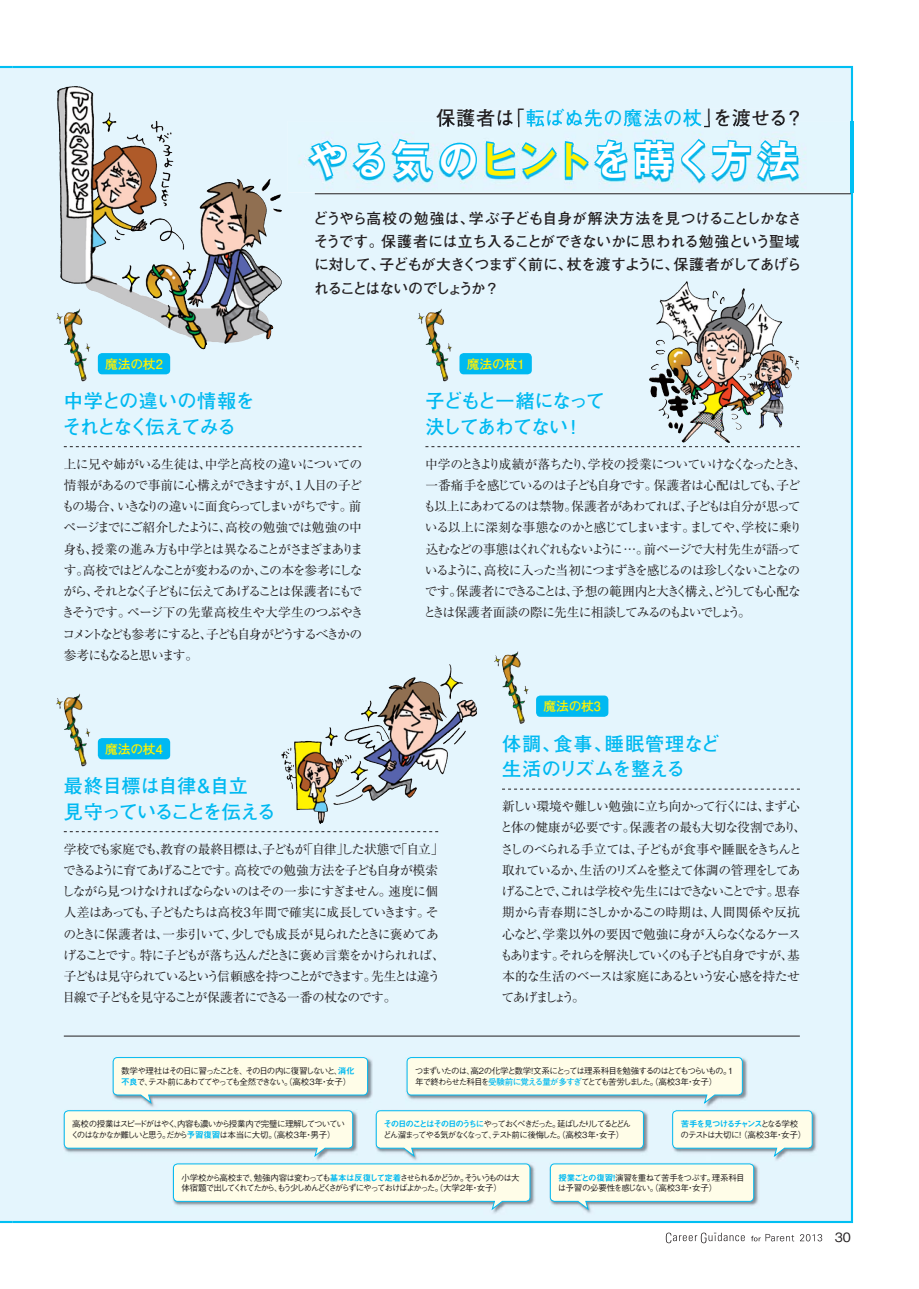
<style>
.page{position:relative;width:919px;height:1289px;background:#fff}
.page>*{position:absolute;margin:0;border:0;box-sizing:border-box;transform-origin:0 0}
.t1{font:42.45px "Midashi Go Pro MB31 90 msp RKSJ H";letter-spacing:-.02em;color:#fff}
.t2{font:19.2px/25.5px "Futo Go B101 Pro Bold 90 msp RKSJ H";letter-spacing:-.055em;color:#00b9f1}
.t3{font:19.2px/25.5px "Futo Go B101 Pro Bold 90 msp RKSJ H";letter-spacing:-.005em;color:#00b9f1}
.t4{font:19.2px "Futo Go B101 Pro Bold 90 msp RKSJ H";letter-spacing:.025em;color:#231f20}
.t5{font:19.2px/25.5px "Futo Go B101 Pro Bold 90 msp RKSJ H";letter-spacing:-.075em;color:#00b9f1}
.t6{font:14.85px/23.4px "Futo Go B101 Pro Bold 90 msp RKSJ H";letter-spacing:-.05em;color:#231f20}
.t7{font:12.75px/21.3px "Ryumin Pro Regular 90 msp RKSJ H";letter-spacing:-.09em;color:#231f20}
.t8{font:12.75px "Futo Go B101 Pro Bold 90 msp RKSJ H";letter-spacing:-.01em;color:#fff200}
.t9{font:12.75px "Gothic BBB Pro Medium 90 msp RKSJ H";color:#231f20}
.t10{font:8.55px/10.6px "Gothic BBB Pro Medium 90 msp RKSJ H";letter-spacing:-.155em;color:#231f20}
.t11{font:8.55px/10.6px "Gothic BBB Pro Medium 90 msp RKSJ H";letter-spacing:-.18em;color:#231f20}
.t12{font:8.55px/10.6px "Gothic BBB Pro Medium 90 msp RKSJ H";letter-spacing:-.135em;color:#231f20}
.t13{font:8.55px/10.6px "Gothic BBB Pro Medium 90 msp RKSJ H";letter-spacing:-.205em;color:#231f20}
.t14{font:8.55px/10.6px "Gothic BBB Pro Medium 90 msp RKSJ H";letter-spacing:-.09em;color:#231f20}
.t15{font:8.55px "Gothic BBB Pro Medium 90 msp RKSJ H";letter-spacing:-.11em;color:#231f20}
.t16{font:8.55px "Midashi Go Pro MB31 90 msp RKSJ H";letter-spacing:-.14em;color:#00b9f1}
.s1{color:#00b9f1}
.s2{color:#fff200}
.s3{font-family:"Midashi Go Pro MB31 90 msp RKSJ H";color:#00b9f1}
.s4{font-family:"Futo Go B101 Pro Bold 90 msp RKSJ H";color:#00b9f1}
.s5{font-family:"Gothic BBB Pro Medium 90 msp RKSJ H";color:#231f20}
</style>
<div class="page">
<div style="left:13px;top:66px;width:840px;height:1156px;background:#e4f5fd"></div>
<div style="left:0;top:66px;width:13px;height:1156px;background:#e4f5fd"></div>
<hr style="left:64px;top:1035px;width:735px;height:1px;background:#231f20">
<img style="left:82px;top:87px;width:72px;height:78px">
<img style="left:440px;top:664px;width:23px;height:35px">
<img style="left:687px;top:281px;width:39px;height:39px">
<img style="left:56px;top:695px;width:27px;height:14px">
<img style="left:494px;top:653px;width:27px;height:13px">
<img style="left:56px;top:311px;width:27px;height:13px">
<img style="left:417px;top:311px;width:27px;height:13px">
<img style="left:813px;top:1109px;width:4px;height:52px">
<img style="left:172px;top:1211px;width:363px;height:3px">
<img style="left:549px;top:1211px;width:210px;height:3px">
<svg style="left:63px;top:1056px;width:750px;height:155px;background:#e6f2eb"></svg>
<img style="left:288px;top:121px;width:566px;height:71px">
<img style="left:474px;top:121px;width:50px;height:6px">
<img style="left:436px;top:121px;width:38px;height:6px">
<img style="left:582px;top:121px;width:119px;height:6px">
<img style="left:526px;top:121px;width:56px;height:6px">
<img style="left:784px;top:121px;width:15px;height:6px">
<img style="left:704px;top:121px;width:80px;height:6px">
<div style="left:98px;top:353px;width:72px;height:21px;background:#00b9f1;border-radius:4px"></div>
<div style="left:459px;top:353px;width:72px;height:21px;background:#00b9f1;border-radius:4px"></div>
<svg style="left:64px;top:446px;width:297px;height:1px"></svg>
<div style="left:536px;top:695px;width:72px;height:21px;background:#00b9f1;border-radius:4px"></div>
<svg style="left:502px;top:788px;width:297px;height:1px"></svg>
<svg style="left:425px;top:446px;width:374px;height:1px"></svg>
<div style="left:98px;top:738px;width:72px;height:21px;background:#00b9f1;border-radius:4px"></div>
<svg style="left:64px;top:831px;width:374px;height:1px"></svg>
<hr style="left:315px;top:193px;width:535px;height:1px;background:#231f20">
<svg style="left:665px;top:1232px;width:79px;height:11px"></svg>
<svg style="left:751px;top:1234px;width:71px;height:7px"></svg>
<h2 class="t4" style="left:436px;top:111px;width:369px">保護者は「<span class="s1">転ばぬ先の魔法の杖</span>」を渡せる？</h2>
<h1 class="t1" style="left:307px;top:144px;width:494px"><span class="s1">や</span>る気の<span class="s1">ヒ</span><span class="s2">ント</span><span class="s1">を</span>蒔く方法</h1>
<p class="t6" style="left:313px;top:208px;width:490px">どうやら高校の勉強は、学ぶ子ども自身が解決方法を見つけることしかなさそうです。保護者には立ち入ることができないかに思われる勉強という聖域に対して、子どもが大きくつまずく前に、杖を渡すように、保護者がしてあげられることはないのでしょうか？</p>
<p class="t8" style="left:105px;top:359px;width:59px">魔法の杖2</p>
<p class="t8" style="left:467px;top:359px;width:59px">魔法の杖1</p>
<h2 class="t2" style="left:62px;top:391px;width:194px">中学との違いの情報をそれとなく伝えてみる</h2>
<p class="t7" style="left:62px;top:455px;width:303px">上に兄や姉がいる生徒は、中学と高校の違いについての情報があるので事前に心構えができますが、１人目の子どもの場合、いきなりの違いに面食らってしまいがちです。前ページまでにご紹介したように、高校の勉強では勉強の中身も、授業の進み方も中学とは異なることがさまざまあります。高校ではどんなことが変わるのか、この本を参考にしながら、それとなく子どもに伝えてあげることは保護者にもできそうです。ページ下の先輩高校生や大学生のつぶやきコメントなども参考にすると、子ども自身がどうするべきかの参考にもなると思います。</p>
<h2 class="t5" style="left:425px;top:391px;width:181px">子どもと一緒になって決してあわてない！</h2>
<p class="t7" style="left:423px;top:455px;width:384px">中学のときより成績が落ちたり、学校の授業についていけなくなったとき、一番痛手を感じているのは子ども自身です。保護者は心配はしても、子ども以上にあわてるのは禁物。保護者があわてれば、子どもは自分が思っている以上に深刻な事態なのかと感じてしまいます。ましてや、学校に乗り込むなどの事態はくれぐれもないように …。前ページで大村先生が語っているように、高校に入った当初につまずきを感じるのは珍しくないことなのです。保護者にできることは、予想の範囲内と大きく構え、どうしても心配なときは保護者面談の際に先生に相談してみるのもよいでしょう。</p>
<p class="t8" style="left:543px;top:701px;width:59px">魔法の杖3</p>
<p class="t8" style="left:105px;top:744px;width:59px">魔法の杖4</p>
<h2 class="t2" style="left:64px;top:775px;width:213px">最終目標は自律＆自立<br>見守っていることを伝える</h2>
<p class="t7" style="left:62px;top:839px;width:384px">学校でも家庭でも、教育の最終目標は、子どもが「自律」した状態で「自立」できるように育てあげることです。高校での勉強方法を子ども自身が模索しながら見つけなければならないのはその一歩にすぎません。速度に個人差はあっても、子どもたちは高校３年間で確実に成長していきます。そのときに保護者は、一歩引いて、少しでも成長が見られたときに褒めてあげることです。特に子どもが落ち込んだときに褒め言葉をかけられれば、子どもは見守られているという信頼感を持つことができます。先生とは違う目線で子どもを見守ることが保護者にできる一番の杖なのです。</p>
<h2 class="t3" style="left:502px;top:733px;width:219px">体調、食事、睡眠管理など生活のリズムを整える</h2>
<p class="t7" style="left:500px;top:797px;width:308px">新しい環境や難しい勉強に立ち向かって行くには、まず心と体の健康が必要です。保護者の最も大切な役割であり、さしのべられる手立ては、子どもが食事や睡眠をきちんと取れているか、生活のリズムを整えて体調の管理をしてあげることで、これは学校や先生にはできないことです。思春期から青春期にさしかかるこの時期は、人間関係や反抗心など、学業以外の要因で勉強に身が入らなくなるケースもあります。それらを解決していくのも子ども自身ですが、基本的な生活のベースは家庭にあるという安心感を持たせてあげましょう。</p>
<p class="t10" style="left:121px;top:1066px;width:235px">数学や理社はその日に習ったことを、その日の内に復習しないと、<span class="s3">消化不良</span>で、テスト前にあわててやっても全然できない。（高校３年・女子）</p>
<p class="t12" style="left:71px;top:1119px;width:276px">高校の授業はスピードがはやく、内容も濃いから授業内で完璧に理解してついていくのはなかなか難しいと思う。だから<span class="s3">予習復習</span>は本当に大切。（高校３年・男子）</p>
<p class="t10" style="left:415px;top:1066px;width:321px">つまずいたのは、高２の化学と数学!文系にとっては理系科目を勉強するのはとてもつらいもの。１年で終わらせた科目を<span class="s4">受験前に覚える量が多すぎ</span>てとても苦労しました。（高校３年・女子）</p>
<p class="t13" style="left:383px;top:1119px;width:249px"><span class="s3">その日のことはその日のうちに</span>やっておくべきだった。延ばしたりしてるとどんどん溜まってやる気がなくなって、テスト前に後悔した。（高校３年・女子）</p>
<p class="t16" style="left:680px;top:1120px;width:119px">苦手を見つけるチャンス<span class="s5">となる学校</span></p>
<p class="t15" style="left:680px;top:1131px;width:127px">のテストは大切に! （高校３年・女子）</p>
<p class="t11" style="left:181px;top:1173px;width:340px">小学校から高校まで、勉強内容は変わっても<span class="s3">基本は反復して定着</span>させられるかどうか。そういうものは大体宿題で出してくれてたから、もう少しめんどくさがらずにやっておけばよかった。（大学２年・女子）</p>
<p class="t14" style="left:558px;top:1173px;width:188px"><span class="s3">授業ごとの復習!</span>演習を重ねて苦手をつぶす。理系科目は予習の必要性を感じない。（高校３年・女子）</p>
<p class="t9" style="left:834px;top:1232px;width:18px">30</p>
</div>
